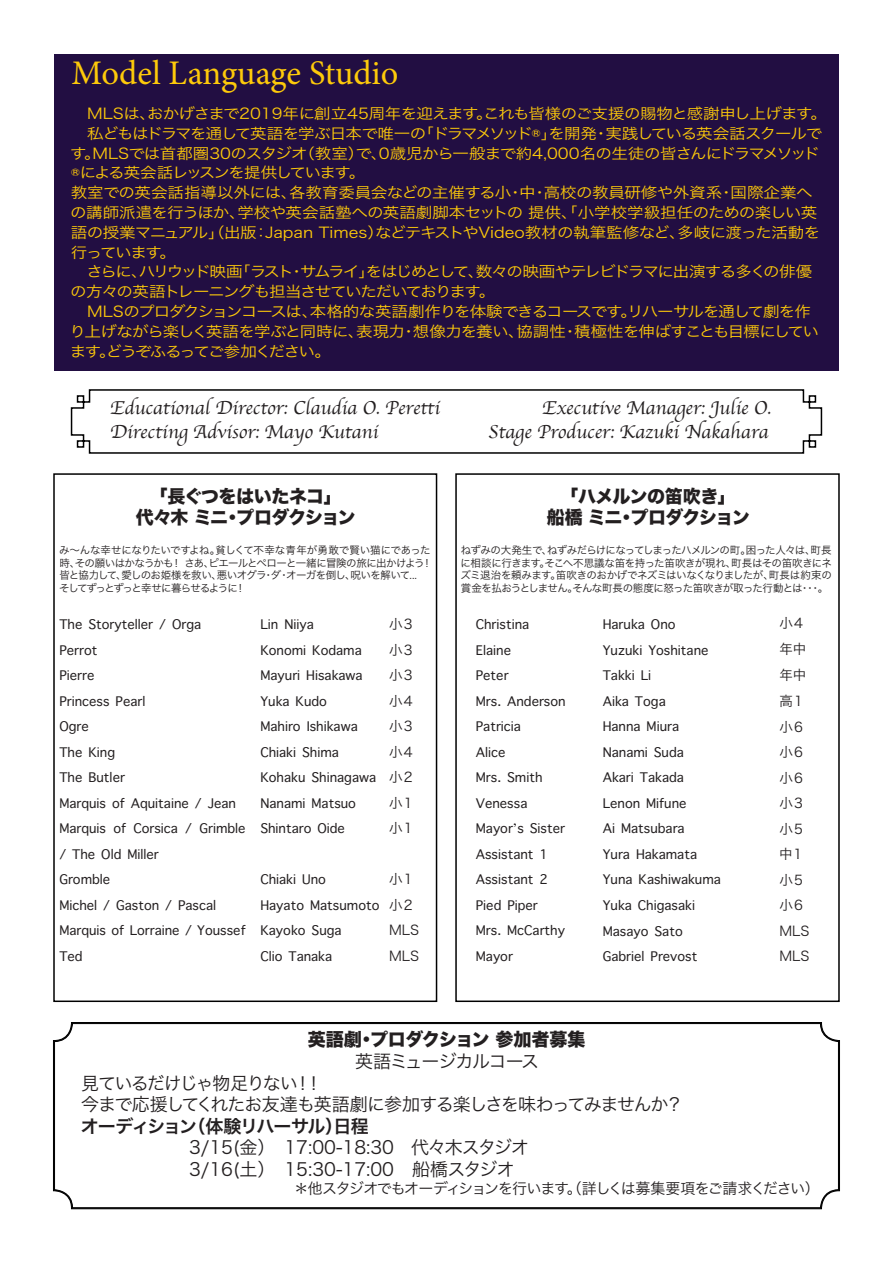
<style>
.page{position:relative;width:893px;height:1263px;background:#fff}
.page>*{position:absolute;margin:0;border:0;box-sizing:border-box;transform-origin:0 0}
.t1{font:34.5px "Minion Pro";color:#feca0a}
.t2{font:19.5px "Apple Chancery";color:#231f20}
.t3{font:18px/25.5px "Apple Symbols";color:#231f20;text-align:center}
.t4{font:18px/21.6px "Hira Kaku Pro W3";letter-spacing:-.065em;color:#231f20}
.t5{font:18px/21.6px "Hira Kaku Pro W3";color:#231f20}
.t6{font:18px/21.6px "Hira Kaku Std W8";letter-spacing:-.03em;color:#231f20;text-align:center}
.t7{font:18px "Hira Kaku Pro W6";letter-spacing:-.075em;color:#231f20}
.t8{font:18px "Hira Kaku Std W8";letter-spacing:-.01em;color:#231f20}
.t9{font:15px "Hira Kaku Pro W3";letter-spacing:-.09em;color:#231f20}
.t10{font:14.85px/19.8px "Hira Kaku Pro W3";letter-spacing:-.055em;color:#feca0a;scale:1.11 1}
.t11{font:13.5px/25.7px "Hira Kaku Pro W3";letter-spacing:-.09em;color:#231f20}
.t12{font:13.5px/25.5px "Hira Kaku Pro W3";color:#231f20}
.t13{font:10.5px/12.6px "Hira Kaku Pro W3";letter-spacing:-.055em;color:#231f20}
</style>
<div class="page">
<div style="left:54px;top:54px;width:785px;height:316px;background:#220e42"></div>
<div style="left:53px;top:473px;width:384px;height:529px;border:2px solid #000"></div>
<div style="left:455px;top:473px;width:385px;height:529px;border:2px solid #000"></div>
<svg style="left:70px;top:389px;width:753px;height:65px"></svg>
<svg style="left:53px;top:1022px;width:787px;height:187px"></svg>
<div style="left:54px;top:1023px;width:785px;height:185px;border:1px solid #000;border-radius:18px"></div>
<h1 class="t1" style="left:72px;top:50px;width:328px">Model Language Studio</h1>
<p class="t10" style="left:69px;top:103px;width:684px">　MLSは、おかげさまで2019年に創立45周年を迎えます。これも皆様のご支援の賜物と感謝申し上げます。　私どもはドラマを通して英語を学ぶ日本で唯一の「ドラマメソッド®」を開発・実践している英会話スクールです。MLSでは首都圏30のスタジオ（教室）で、0歳児から一般まで約4,000名の生徒の皆さんにドラマメソッド®による英会話レッスンを提供しています。<br>教室での英会話指導以外には、各教育委員会などの主催する小・中・高校の教員研修や外資系・国際企業への講師派遣を行うほか、学校や英会話塾への英語劇脚本セットの 提供、「小学校学級担任のための楽しい英語の授業マニュアル」（出版：Japan Times）などテキストやVideo教材の執筆監修など、多岐に渡った活動を行っています。<br>　さらに、ハリウッド映画「ラスト・サムライ」をはじめとして、数々の映画やテレビドラマに出演する多くの俳優の方々の英語トレーニングも担当させていただいております。<br>　MLSのプロダクションコースは、本格的な英語劇作りを体験できるコースです。リハーサルを通して劇を作り上げながら楽しく英語を学ぶと同時に、表現力・想像力を養い、協調性・積極性を伸ばすことも目標にしています。どうぞふるってご参加ください。</p>
<h2 class="t2" style="left:110px;top:393px;width:331px">Educational Director: Claudia O. Peretti</h2>
<h2 class="t2" style="left:542px;top:393px;width:230px">Executive Manager: Julie O.</h2>
<h2 class="t2" style="left:110px;top:416px;width:270px">Directing Advisor: Mayo Kutani</h2>
<h2 class="t2" style="left:488px;top:416px;width:282px">Stage Producer: Kazuki Nakahara</h2>
<p class="t6" style="left:136px;top:486px;width:222px">「長ぐつをはいたネコ」<br>代々木 ミニ・プロダクション</p>
<p class="t6" style="left:547px;top:486px;width:205px">「ハメルンの笛吹き」<br>船橋 ミニ・プロダクション</p>
<p class="t13" style="left:59px;top:543px;width:375px">み〜んな幸せになりたいですよね。貧しくて不幸な青年が勇敢で賢い猫にであった時、その願いはかなうかも！ さあ、ピエールとペローと一緒に冒険の旅に出かけよう！皆と協力して、愛しのお姫様を救い、悪いオグラ・ダ・オーガを倒し、呪いを解いて...<br>そしてずっとずっと幸せに暮らせるように！</p>
<p class="t13" style="left:460px;top:543px;width:373px;text-align:justify">ねずみの大発生で、ねずみだらけになってしまったハメルンの町。困った人々は、町長に相談に行きます。そこへ不思議な笛を持った笛吹きが現れ、町長はその笛吹きにネズミ退治を頼みます。笛吹きのおかげでネズミはいなくなりましたが、町長は約束の賞金を払おうとしません。そんな町長の態度に怒った笛吹きが取った行動とは・・・。</p>
<p class="t3" style="left:500px;top:611px;width:24px">▲▼■</p>
<p class="t3" style="left:483px;top:637px;width:22px">● ■ ▼</p>
<p class="t3" style="left:490px;top:688px;width:77px;text-align:left">▲ ■ ▲□■ ▼</p>
<p class="t3" style="left:485px;top:739px;width:5px">●</p>
<p class="t11" style="left:779px;top:609px;width:32px">小４年中年中高１小６小６小６小３小５中１小５小６<br>MLS<br>MLS</p>
<p class="t11" style="left:389px;top:610px;width:27px;text-align:justify">小３小３小３小４小３小４小２小１小１</p>
<p class="t12" style="left:389px;top:865px;width:31px">小１小２<br>MLS<br>MLS</p>
<p class="t3" style="left:96px;top:611px;width:46px">▼□ ▼ ●●</p>
<p class="t3" style="left:271px;top:611px;width:9px">■</p>
<p class="t3" style="left:269px;top:637px;width:24px">□■□</p>
<p class="t3" style="left:285px;top:662px;width:41px">◆ ★▲</p>
<p class="t3" style="left:268px;top:688px;width:60px">◆ ◆ □</p>
<p class="t3" style="left:656px;top:637px;width:46px">□▲ ▼■</p>
<p class="t3" style="left:75px;top:688px;width:36px">■ ▲▲</p>
<p class="t3" style="left:142px;top:688px;width:5px">●</p>
<p class="t3" style="left:603px;top:713px;width:32px">★ ■■</p>
<p class="t3" style="left:100px;top:739px;width:9px">■</p>
<p class="t3" style="left:97px;top:764px;width:18px">◆▼●</p>
<p class="t3" style="left:81px;top:790px;width:102px">❑◆▲ □ ❑◆▼ ■</p>
<p class="t3" style="left:228px;top:790px;width:9px">■</p>
<p class="t3" style="left:81px;top:815px;width:81px">❑◆▲ □ □▲</p>
<p class="t3" style="left:235px;top:815px;width:5px">●</p>
<p class="t3" style="left:111px;top:841px;width:37px">● ●●</p>
<p class="t3" style="left:330px;top:764px;width:9px">■</p>
<p class="t3" style="left:277px;top:790px;width:9px">■</p>
<p class="t3" style="left:329px;top:790px;width:29px">▼▲◆□</p>
<p class="t3" style="left:279px;top:815px;width:34px">■▼ □</p>
<p class="t3" style="left:492px;top:790px;width:29px">■ ▲▲</p>
<p class="t3" style="left:500px;top:815px;width:54px">□ ▲ ▲▼</p>
<p class="t3" style="left:485px;top:841px;width:50px">▲▲ ▲▼ ■▼</p>
<p class="t3" style="left:485px;top:866px;width:50px">▲▲ ▲▼ ■▼</p>
<p class="t3" style="left:618px;top:790px;width:24px">■□■</p>
<p class="t3" style="left:638px;top:815px;width:21px">▼▲◆</p>
<p class="t3" style="left:94px;top:892px;width:66px">● ▲▼□■</p>
<p class="t3" style="left:81px;top:917px;width:92px">❑◆▲ □ □ ■</p>
<p class="t3" style="left:205px;top:917px;width:30px">□◆▲▲</p>
<p class="t3" style="left:260px;top:892px;width:45px">★ ▼□</p>
<p class="t3" style="left:327px;top:892px;width:54px">▼▲◆ □▼□</p>
<p class="t3" style="left:283px;top:917px;width:45px">□ □ ◆</p>
<p class="t3" style="left:269px;top:943px;width:44px">●□ ■</p>
<p class="t3" style="left:620px;top:917px;width:64px">▲ □ ▼□</p>
<p class="t3" style="left:641px;top:943px;width:57px">● ❖□▲▼</p>
<p class="t8" style="left:308px;top:1030px;width:279px">英語劇・プロダクション 参加者募集</p>
<p class="t4" style="left:355px;top:1049px;width:185px">英語ミュージカルコース</p>
<p class="t4" style="left:81px;top:1071px;width:604px">見ているだけじゃ物足りない！！<br>今まで応援してくれたお友達も英語劇に参加する楽しさを味わってみませんか？</p>
<p class="t7" style="left:81px;top:1110px;width:290px">オーディション（体験リハーサル）日程</p>
<p class="t5" style="left:189px;top:1135px;width:342px">3/15(金）　17:00-18:30 代々木スタジオ<br>3/16(土）　15:30-17:00　船橋スタジオ</p>
<p class="t9" style="left:294px;top:1175px;width:527px">＊他スタジオでもオーディションを行います。（詳しくは募集要項をご請求ください）</p>
</div>
